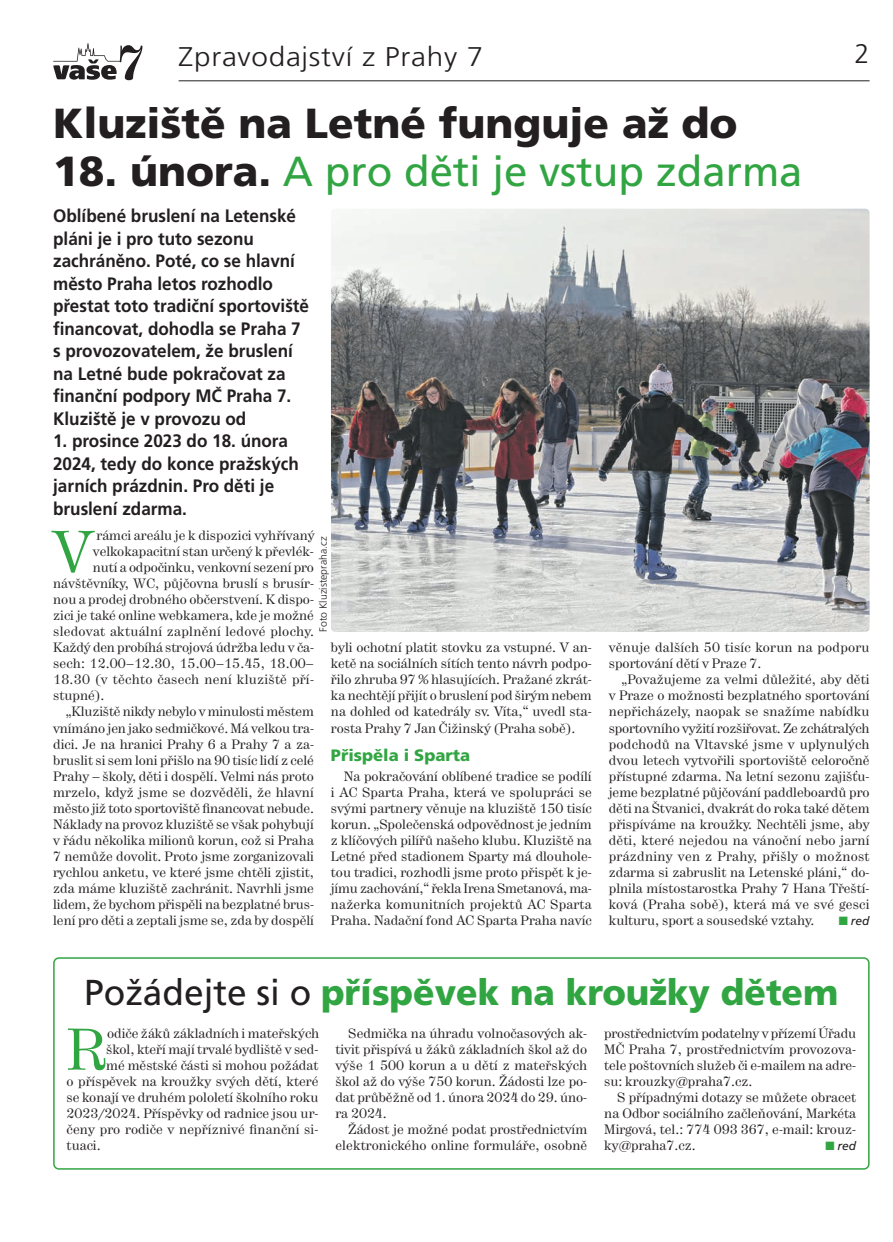
<style>
.page{position:relative;width:893px;height:1242px;background:#fff}
.page>*{position:absolute;margin:0;border:0;box-sizing:border-box;transform-origin:0 0}
.t1{font:58.5px "Hercules";color:#32a543}
.t2{font:42px "Frutiger CE";color:#32a543}
.t3{font:900 42px "Frutiger CE";color:#231f20}
.t4{font:900 36px "Frutiger CE";color:#32a543}
.t5{font:300 27px "Frutiger CE";letter-spacing:.025em;color:#231f20;scale:1.1 1}
.t6{font:300 27px "Frutiger CE";letter-spacing:.025em;color:#231f20}
.t7{font:700 18px/22.5px "Frutiger CE";color:#231f20;scale:.95 1}
.t8{font:900 16.5px "Frutiger CE";color:#32a543}
.t9{font:13.5px/16px "Hercules";color:#231f20;text-align:justify}
.t10{font:13.5px/16px "Hercules";letter-spacing:.02em;color:#231f20}
.t11{font:italic 12px "Frutiger CE";color:#231f20}
.t12{font:300 10.5px "Frutiger CE";color:#231f20}
.s1{font-weight:900;color:#231f20}
.s2{color:#32a543}
.s3{font-weight:400;color:#231f20}
</style>
<div class="page">
<hr style="left:179px;top:80px;width:691px;height:1px;background:#231f20">
<svg style="left:53px;top:43px;width:89px;height:37px"></svg>
<svg style="left:53px;top:957px;width:817px;height:212px"></svg>
<img style="left:331px;top:209px;width:539px;height:423px;border-radius:4px">
<h3 class="t5" style="left:179px;top:46px;width:279px">Zpravodajství z Prahy 7</h3>
<h3 class="t6" style="left:855px;top:43px;width:17px">2</h3>
<h2 class="t3" style="left:53px;top:106px;width:686px">Kluziště na Letné funguje až do</h2>
<h2 class="t2" style="left:53px;top:154px;width:751px"><span class="s1">18. února.</span> A pro děti je vstup zdarma</h2>
<p class="t7" style="left:53px;top:206px;width:271px">Oblíbené bruslení na Letenské pláni je i pro tuto sezonu zachráněno. Poté, co se hlavní město Praha letos rozhodlo přestat toto tradiční sportoviště financovat, dohodla se Praha 7 s provozovatelem, že bruslení na Letné bude pokračovat za finanční podpory MČ Praha 7.<br>Kluziště je v provozu od</p>
<h3 class="t7" style="left:53px;top:431px;width:260px">1. prosince 2023 do 18. února<br>2024, tedy do konce pražských jarních prázdnin. Pro děti je bruslení zdarma.</h3>
<h1 class="t1" style="left:53px;top:531px;width:41px">V</h1>
<p class="t9" style="left:97px;top:528px;width:220px">rámci areálu je k dispozici vyhřívaný</p>
<p class="t12" style="left:319px;top:631px;width:96px;rotate:-90deg">Foto Kluzistepraha.cz</p>
<p class="t9" style="left:93px;top:544px;width:223px">velkokapacitní stan určený k převlék-</p>
<p class="t9" style="left:93px;top:560px;width:223px">nutí a odpočinku, venkovní sezení pro</p>
<p class="t9" style="left:53px;top:576px;width:262px">návštěvníky, WC, půjčovna bruslí s brusír-</p>
<p class="t9" style="left:53px;top:592px;width:262px">nou a prodej drobného občerstvení. K dispo-</p>
<p class="t9" style="left:53px;top:608px;width:262px">zici je také online webkamera, kde je možné</p>
<p class="t10" style="left:53px;top:624px;width:262px">sledovat aktuální zaplnění ledové plochy.</p>
<p class="t9" style="left:53px;top:640px;width:262px">Každý den probíhá strojová údržba ledu v ča-</p>
<p class="t9" style="left:53px;top:656px;width:262px">sech: 12.00–12.30, 15.00–15.45, 18.00–</p>
<p class="t10" style="left:53px;top:672px;width:262px">18.30 (v těchto časech není kluziště pří-</p>
<p class="t9" style="left:53px;top:689px;width:53px">stupné).</p>
<p class="t9" style="left:66px;top:705px;width:250px">„Kluziště nikdy nebylo v minulosti městem</p>
<p class="t9" style="left:53px;top:721px;width:262px">vnímáno jen jako sedmičkové. Má velkou tra-</p>
<p class="t9" style="left:53px;top:737px;width:262px">dici. Je na hranici Prahy 6 a Prahy 7 a za-</p>
<p class="t9" style="left:53px;top:753px;width:262px">bruslit si sem loni přišlo na 90 tisíc lidí z celé</p>
<p class="t9" style="left:53px;top:769px;width:262px">Prahy – školy, děti i dospělí. Velmi nás proto</p>
<p class="t9" style="left:53px;top:785px;width:262px">mrzelo, když jsme se dozvěděli, že hlavní</p>
<p class="t9" style="left:53px;top:801px;width:262px">město již toto sportoviště financovat nebude.</p>
<p class="t9" style="left:53px;top:817px;width:262px">Náklady na provoz kluziště se však pohybují</p>
<p class="t9" style="left:53px;top:833px;width:262px">v řádu několika milionů korun, což si Praha</p>
<p class="t9" style="left:53px;top:849px;width:262px">7 nemůže dovolit. Proto jsme zorganizovali</p>
<p class="t9" style="left:53px;top:865px;width:262px">rychlou anketu, ve které jsme chtěli zjistit,</p>
<p class="t9" style="left:53px;top:881px;width:262px">zda máme kluziště zachránit. Navrhli jsme</p>
<p class="t9" style="left:53px;top:897px;width:262px">lidem, že bychom přispěli na bezplatné brus-</p>
<p class="t9" style="left:53px;top:913px;width:262px">lení pro děti a zeptali jsme se, zda by dospělí</p>
<p class="t9" style="left:331px;top:640px;width:262px">byli ochotní platit stovku za vstupné. V an&shy;ketě na sociálních sítích tento návrh podpo&shy;řilo zhruba 97 % hlasujících. Pražané zkrát - ka nechtějí přijít o bruslení pod širým nebem na dohled od katedrály sv. Víta,“ uvedl sta&shy;rosta Prahy 7 Jan Čižinský (Praha so bě).</p>
<p class="t8" style="left:331px;top:748px;width:141px">Přispěla i Sparta</p>
<p class="t9" style="left:331px;top:769px;width:262px;text-indent:13px">Na pokračování oblíbené tradice se podílí i AC Sparta Praha, která ve spolupráci se svými partnery věnuje na kluziště 150 tisíc korun. „Společenská odpovědnost je jedním z klíčových pilířů našeho klubu. Kluziště na Letné před stadionem Sparty má dlouhole&shy;tou tradici, rozhodli jsme proto přispět k je&shy;jímu zachování,“ řekla Irena Smetanová, ma&shy;nažerka komunitních projektů AC Sparta Praha. Nadační fond AC Sparta Praha navíc</p>
<p class="t10" style="left:609px;top:640px;width:262px">věnuje dalších 50 tisíc korun na podporu sportování dětí v Praze 7.</p>
<p class="t9" style="left:609px;top:672px;width:262px;text-indent:13px">„Považujeme za velmi důležité, aby děti v Praze o možnosti bezplatného sportování nepřicházely, naopak se snažíme nabídku sportovního vyžití rozšiřovat. Ze zchátralých podchodů na Vltavské jsme v uplynulých dvou letech vytvořili sportoviště celoročně přístupné zdarma. Na letní sezonu zajišťu&shy;jeme bezplatné půjčování paddleboardů pro děti na Štvanici, dvakrát do roka také dětem přispíváme na kroužky. Nechtěli jsme, aby děti, které nejedou na vánoční nebo jarní prázdniny ven z Prahy, přišly o možnost zdarma si zabruslit na Letenské pláni,“ do&shy;plnila místostarostka Prahy 7 Hana Třeští&shy;ková (Praha sobě), která má ve své gesci kultu ru, sport a sousedské vztahy.</p>
<p class="t11" style="left:839px;top:916px;width:32px"><span class="s2">■</span> red</p>
<h3 class="t4" style="left:84px;top:977px;width:756px"><span class="s3">Požádejte si o</span> příspěvek na kroužky dětem</h3>
<h1 class="t1" style="left:67px;top:1028px;width:41px">R</h1>
<p class="t9" style="left:107px;top:1026px;width:214px">odiče žáků základních i mateřských</p>
<p class="t9" style="left:106px;top:1042px;width:214px">škol, kteří mají trvalé bydliště v sed -</p>
<p class="t9" style="left:106px;top:1058px;width:214px">mé městské části si mohou požádat</p>
<p class="t9" style="left:67px;top:1074px;width:253px">o příspěvek na krouž ky svých dětí, které</p>
<p class="t9" style="left:67px;top:1090px;width:253px">se konají ve druhém pololetí školního roku</p>
<p class="t9" style="left:67px;top:1106px;width:253px">2023/2024. Příspěvky od radnice jsou ur-</p>
<p class="t9" style="left:67px;top:1122px;width:253px">čeny pro rodiče v nepříznivé finanční si -</p>
<p class="t9" style="left:67px;top:1138px;width:35px">tuaci.</p>
<p class="t9" style="left:335px;top:1026px;width:253px;text-indent:13px">Sedmička na úhradu volnočasových ak&shy;tivit přispívá u žáků základních škol až do výše 1 500 korun a u dětí z mateřských škol až do výše 750 korun. Žádosti lze po&shy;dat průběžně od 1. února 2024 do 29. úno - ra 2024.</p>
<p class="t9" style="left:335px;top:1122px;width:253px;text-align:right">Žádost je možné podat prostřednictvím elektronického online formuláře, osobně</p>
<p class="t9" style="left:604px;top:1026px;width:253px">prostřednictvím podatelny v přízemí Úřadu MČ Praha 7, prostřednictvím provozova&shy;tele poštovních služeb či e-mailem na adre - su: krouzky@praha7.cz.</p>
<p class="t9" style="left:604px;top:1090px;width:253px;text-indent:13px">S případnými dotazy se můžete obracet na Odbor sociálního začleňování, Markéta Mirgová, tel.: 774 093 367, e-mail: krouz - ky@praha7.cz.</p>
<p class="t11" style="left:825px;top:1140px;width:32px"><span class="s2">■</span> red</p>
</div>
